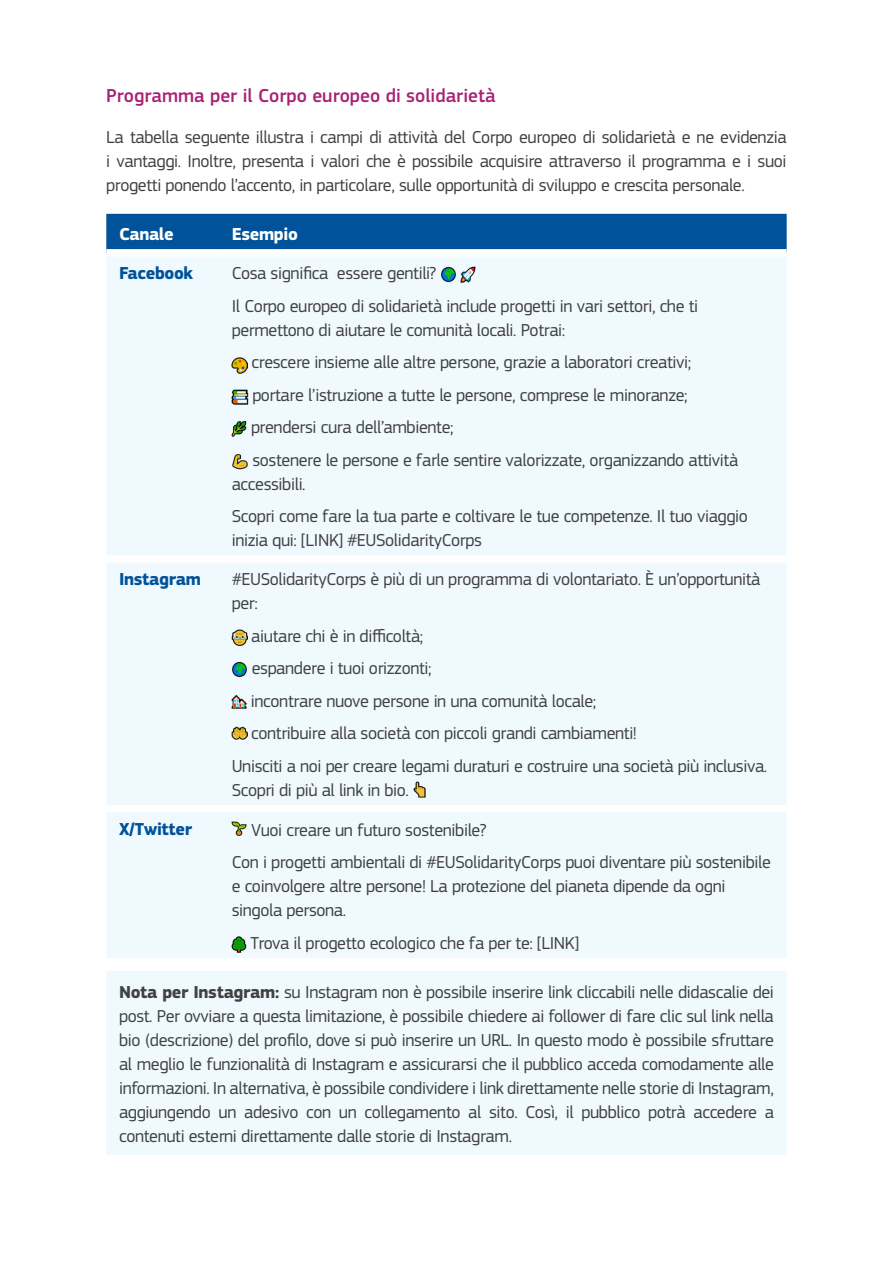
<style>
.page{position:relative;width:893px;height:1263px;background:#fff}
.page>*{position:absolute;margin:0;border:0;box-sizing:border-box;transform-origin:0 0}
.Heading_Purple__H2{font:500 19.5px "EC Square Sans Pro";color:#a82274}
.Body_Copy_Normal_80__Black__P{font:18px/24px "EC Square Sans Pro";letter-spacing:-.02em;color:#414042}
.Table_section_heading{font:700 18px "EC Square Sans Pro";letter-spacing:-.02em;color:#00529a}
.Table_heading{font:700 18px "EC Square Sans Pro";letter-spacing:-.02em;color:#fff}
.s1{font-weight:700}
</style>
<div class="page">
<div style="left:106px;top:214px;width:681px;height:35px;background:#00529a"></div>
<div style="left:106px;top:257px;width:681px;height:701px;background:#eff9fe"></div>
<div style="left:106px;top:555px;width:113px;height:8px;background:#fff"></div>
<div style="left:219px;top:555px;width:568px;height:8px;background:#fff"></div>
<div style="left:106px;top:805px;width:113px;height:7px;background:#fff"></div>
<div style="left:219px;top:805px;width:568px;height:7px;background:#fff"></div>
<img style="left:440px;top:266px;width:16px;height:16px">
<img style="left:460px;top:267px;width:16px;height:15px">
<img style="left:232px;top:357px;width:15px;height:16px">
<img style="left:232px;top:389px;width:16px;height:16px">
<img style="left:232px;top:421px;width:15px;height:16px">
<img style="left:232px;top:453px;width:16px;height:17px">
<img style="left:232px;top:629px;width:15px;height:16px">
<img style="left:232px;top:661px;width:16px;height:16px">
<img style="left:232px;top:695px;width:15px;height:14px">
<img style="left:232px;top:726px;width:15px;height:13px">
<img style="left:413px;top:781px;width:12px;height:17px">
<img style="left:232px;top:821px;width:15px;height:15px">
<img style="left:232px;top:936px;width:14px;height:16px">
<div style="left:106px;top:971px;width:681px;height:183px;background:#eff9fe"></div>
<h2 class="Heading_Purple__H2" style="left:106px;top:84px;width:391px">Programma per il Corpo europeo di solidarietà</h2>
<p class="Body_Copy_Normal_80__Black__P" style="left:106px;top:125px;width:682px;text-align:justify">La tabella seguente illustra i campi di attività del Corpo europeo di solidarietà e ne evidenzia i vantaggi. Inoltre, presenta i valori che è possibile acquisire attraverso il programma e i suoi progetti ponendo l’accento, in particolare, sulle opportunità di sviluppo e crescita personale.</p>
<p class="Table_heading" style="left:119px;top:223px;width:56px">Canale</p>
<p class="Table_heading" style="left:232px;top:223px;width:68px">Esempio</p>
<p class="Table_section_heading" style="left:119px;top:262px;width:76px">Facebook</p>
<p class="Body_Copy_Normal_80__Black__P" style="left:232px;top:261px;width:206px">Cosa significa essere gentili?</p>
<p class="Body_Copy_Normal_80__Black__P" style="left:232px;top:294px;width:468px">Il Corpo europeo di solidarietà include progetti in vari settori, che ti permettono di aiutare le comunità locali. Potrai:</p>
<p class="Body_Copy_Normal_80__Black__P" style="left:251px;top:350px;width:441px">crescere insieme alle altre persone, grazie a laboratori creativi;</p>
<p class="Body_Copy_Normal_80__Black__P" style="left:252px;top:383px;width:437px">portare l’istruzione a tutte le persone, comprese le minoranze;</p>
<p class="Body_Copy_Normal_80__Black__P" style="left:251px;top:415px;width:204px">prendersi cura dell’ambiente;</p>
<p class="Body_Copy_Normal_80__Black__P" style="left:232px;top:448px;width:508px;text-indent:21px">sostenere le persone e farle sentire valorizzate, organizzando attività accessibili.</p>
<p class="Body_Copy_Normal_80__Black__P" style="left:232px;top:504px;width:518px">Scopri come fare la tua parte e coltivare le tue competenze. Il tuo viaggio inizia qui: [LINK] #EUSolidarityCorps</p>
<p class="Table_section_heading" style="left:119px;top:568px;width:83px">Instagram</p>
<p class="Body_Copy_Normal_80__Black__P" style="left:232px;top:567px;width:530px">#EUSolidarityCorps è più di un programma di volontariato. È un’opportunità per:</p>
<p class="Body_Copy_Normal_80__Black__P" style="left:251px;top:624px;width:174px">aiutare chi è in difficoltà;</p>
<p class="Body_Copy_Normal_80__Black__P" style="left:252px;top:656px;width:182px">espandere i tuoi orizzonti;</p>
<p class="Body_Copy_Normal_80__Black__P" style="left:251px;top:689px;width:347px">incontrare nuove persone in una comunità locale;</p>
<p class="Body_Copy_Normal_80__Black__P" style="left:251px;top:721px;width:387px">contribuire alla società con piccoli grandi cambiamenti!</p>
<p class="Body_Copy_Normal_80__Black__P" style="left:232px;top:754px;width:537px">Unisciti a noi per creare legami duraturi e costruire una società più inclusiva.<br>Scopri di più al link in bio.</p>
<p class="Table_section_heading" style="left:119px;top:818px;width:75px">X/Twitter</p>
<p class="Body_Copy_Normal_80__Black__P" style="left:251px;top:818px;width:237px">Vuoi creare un futuro sostenibile?</p>
<p class="Body_Copy_Normal_80__Black__P" style="left:232px;top:850px;width:541px">Con i progetti ambientali di #EUSolidarityCorps puoi diventare più sostenibile e coinvolgere altre persone! La protezione del pianeta dipende da ogni singola persona.</p>
<p class="Body_Copy_Normal_80__Black__P" style="left:251px;top:931px;width:330px">Trova il progetto ecologico che fa per te: [LINK]</p>
<p class="Body_Copy_Normal_80__Black__P" style="left:119px;top:980px;width:656px;text-align:justify"><span class="s1">Nota per Instagram:</span> su Instagram non è possibile inserire link cliccabili nelle didascalie dei post. Per ovviare a questa limitazione, è possibile chiedere ai follower di fare clic sul link nella bio (descrizione) del profilo, dove si può inserire un URL. In questo modo è possibile sfruttare al meglio le funzionalità di Instagram e assicurarsi che il pubblico acceda comodamente alle informazioni. In alternativa, è possibile condividere i link direttamente nelle storie di Instagram, aggiungendo un adesivo con un collegamento al sito. Così, il pubblico potrà accedere a contenuti esterni direttamente dalle storie di Instagram.</p>
</div>
